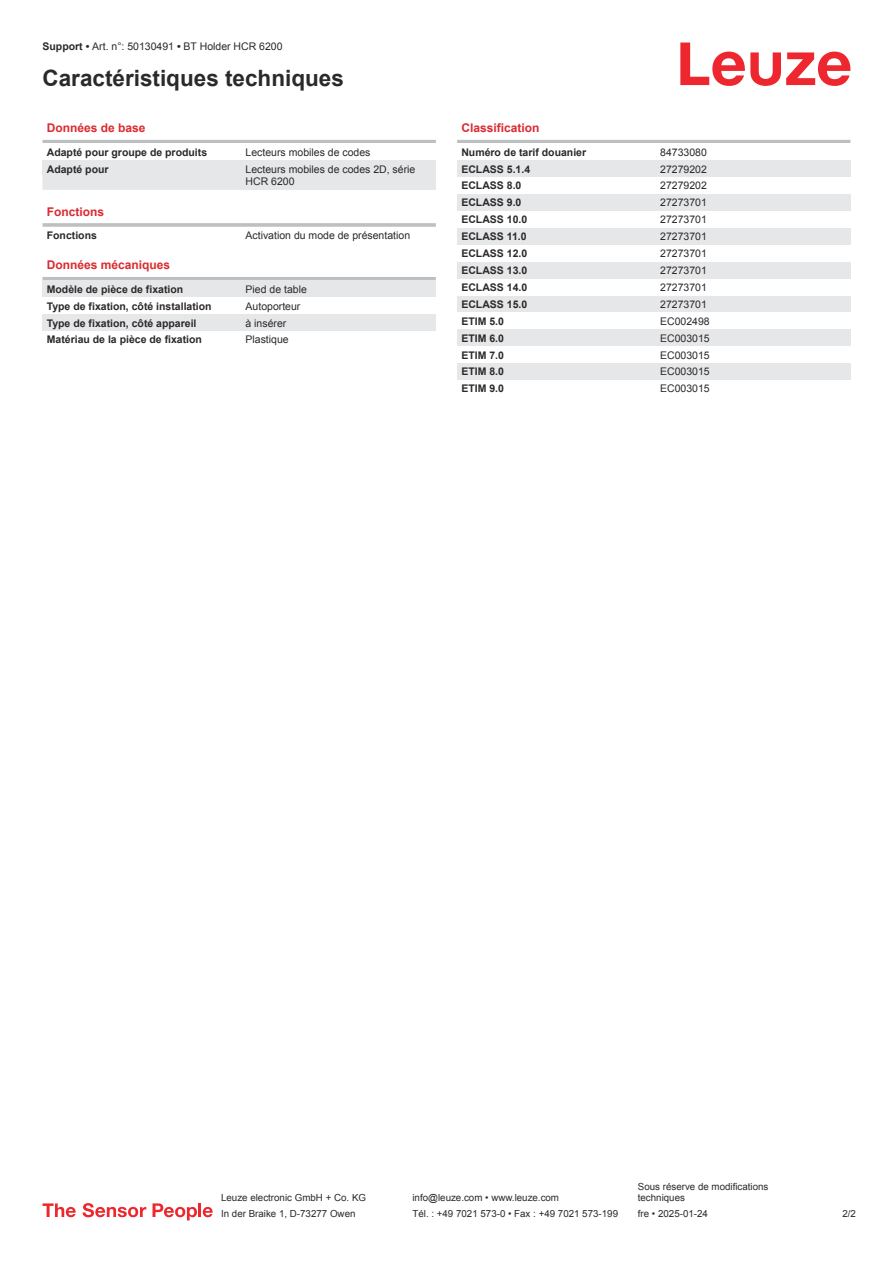
<style>
.page{position:relative;width:893px;height:1263px;background:#fff}
.page>*{position:absolute;margin:0;border:0;box-sizing:border-box;transform-origin:0 0}
.t1{font:700 22.5px "Arial";color:#2b292a}
.t2{font:700 12px "Arial";color:#db2a30}
.t3{font:700 10.5px "Arial";color:#2b292a}
.t4{font:10.5px/12.6px "Arial";color:#2b292a}
.t5{font:9.75px/11.7px "Arial";color:#2b292a}
.s1{font-weight:700}
</style>
<div class="page">
<svg style="left:680px;top:43px;width:170px;height:43px"></svg>
<svg style="left:43px;top:177px;width:393px;height:104px"></svg>
<hr style="left:43px;top:140px;width:393px;height:3px;background:#bdbfc1">
<div style="left:43px;top:160px;width:199px;height:17px;background:#e6e7e9"></div>
<div style="left:242px;top:160px;width:194px;height:30px;background:#e6e7e9"></div>
<div style="left:43px;top:207px;width:393px;height:18px;background:#fff"></div>
<hr style="left:43px;top:223px;width:393px;height:4px;background:#c6c8c9">
<div style="left:43px;top:227px;width:199px;height:17px;background:#fff"></div>
<div style="left:242px;top:227px;width:194px;height:17px;background:#fff"></div>
<div style="left:43px;top:261px;width:393px;height:18px;background:#fff"></div>
<hr style="left:43px;top:277px;width:393px;height:3px;background:#bdbfc1">
<div style="left:43px;top:281px;width:199px;height:16px;background:#e6e7e9"></div>
<div style="left:242px;top:281px;width:194px;height:16px;background:#e6e7e9"></div>
<div style="left:43px;top:314px;width:199px;height:17px;background:#e6e7e9"></div>
<div style="left:242px;top:314px;width:194px;height:17px;background:#e6e7e9"></div>
<hr style="left:457px;top:140px;width:393px;height:3px;background:#bdbfc1">
<div style="left:457px;top:160px;width:200px;height:17px;background:#e6e7e9"></div>
<div style="left:657px;top:160px;width:193px;height:17px;background:#e6e7e9"></div>
<div style="left:457px;top:194px;width:200px;height:17px;background:#e6e7e9"></div>
<div style="left:657px;top:194px;width:193px;height:17px;background:#e6e7e9"></div>
<div style="left:457px;top:228px;width:200px;height:17px;background:#e6e7e9"></div>
<div style="left:657px;top:228px;width:193px;height:17px;background:#e6e7e9"></div>
<div style="left:457px;top:262px;width:200px;height:17px;background:#e6e7e9"></div>
<div style="left:657px;top:262px;width:193px;height:17px;background:#e6e7e9"></div>
<div style="left:457px;top:296px;width:200px;height:16px;background:#e6e7e9"></div>
<div style="left:657px;top:296px;width:193px;height:16px;background:#e6e7e9"></div>
<div style="left:457px;top:329px;width:200px;height:17px;background:#e6e7e9"></div>
<div style="left:657px;top:329px;width:193px;height:17px;background:#e6e7e9"></div>
<div style="left:457px;top:363px;width:200px;height:17px;background:#e6e7e9"></div>
<div style="left:657px;top:363px;width:193px;height:17px;background:#e6e7e9"></div>
<svg style="left:43px;top:1203px;width:33px;height:14px"></svg>
<svg style="left:83px;top:1203px;width:63px;height:14px"></svg>
<svg style="left:153px;top:1203px;width:44px;height:17px"></svg>
<hr style="left:198px;top:1203px;width:3px;height:14px;background:#ed272d">
<svg style="left:203px;top:1207px;width:10px;height:10px"></svg>
<p class="t4" style="left:43px;top:41px;width:242px"><span class="s1">Support •</span> Art. n°: 50130491 <span class="s1">•</span> BT Holder HCR 6200</p>
<h1 class="t1" style="left:43px;top:70px;width:303px">Caractéristiques techniques</h1>
<p class="t2" style="left:47px;top:123px;width:100px">Données de base</p>
<p class="t3" style="left:47px;top:148px;width:162px">Adapté pour groupe de produits</p>
<p class="t4" style="left:246px;top:147px;width:126px">Lecteurs mobiles de codes</p>
<p class="t3" style="left:47px;top:165px;width:63px">Adapté pour</p>
<p class="t4" style="left:246px;top:164px;width:171px">Lecteurs mobiles de codes 2D, série<br>HCR 6200</p>
<p class="t2" style="left:47px;top:207px;width:59px">Fonctions</p>
<p class="t3" style="left:47px;top:231px;width:52px">Fonctions</p>
<p class="t4" style="left:246px;top:230px;width:166px">Activation du mode de présentation</p>
<p class="t2" style="left:47px;top:261px;width:125px">Données mécaniques</p>
<p class="t3" style="left:47px;top:285px;width:138px">Modèle de pièce de fixation</p>
<p class="t4" style="left:246px;top:284px;width:63px">Pied de table</p>
<p class="t3" style="left:47px;top:302px;width:166px">Type de fixation, côté installation</p>
<p class="t4" style="left:246px;top:301px;width:56px">Autoporteur</p>
<p class="t3" style="left:47px;top:319px;width:151px">Type de fixation, côté appareil</p>
<p class="t4" style="left:246px;top:317px;width:42px">à insérer</p>
<p class="t3" style="left:47px;top:336px;width:157px">Matériau de la pièce de fixation</p>
<p class="t4" style="left:246px;top:334px;width:45px">Plastique</p>
<p class="t2" style="left:461px;top:123px;width:80px">Classification</p>
<p class="t3" style="left:461px;top:148px;width:126px">Numéro de tarif douanier</p>
<p class="t4" style="left:660px;top:147px;width:48px">84733080</p>
<p class="t3" style="left:461px;top:165px;width:70px">ECLASS 5.1.4</p>
<p class="t4" style="left:660px;top:164px;width:48px">27279202</p>
<p class="t3" style="left:461px;top:182px;width:62px">ECLASS 8.0</p>
<p class="t4" style="left:660px;top:180px;width:48px">27279202</p>
<p class="t3" style="left:461px;top:199px;width:62px">ECLASS 9.0</p>
<p class="t4" style="left:660px;top:197px;width:48px">27273701</p>
<p class="t3" style="left:461px;top:216px;width:67px">ECLASS 10.0</p>
<p class="t4" style="left:660px;top:214px;width:48px">27273701</p>
<p class="t3" style="left:461px;top:233px;width:67px">ECLASS 11.0</p>
<p class="t4" style="left:660px;top:231px;width:48px">27273701</p>
<p class="t3" style="left:461px;top:249px;width:67px">ECLASS 12.0</p>
<p class="t4" style="left:660px;top:248px;width:48px">27273701</p>
<p class="t3" style="left:461px;top:266px;width:67px">ECLASS 13.0</p>
<p class="t4" style="left:660px;top:265px;width:48px">27273701</p>
<p class="t3" style="left:461px;top:283px;width:67px">ECLASS 14.0</p>
<p class="t4" style="left:660px;top:282px;width:48px">27273701</p>
<p class="t3" style="left:461px;top:300px;width:67px">ECLASS 15.0</p>
<p class="t4" style="left:660px;top:299px;width:48px">27273701</p>
<p class="t3" style="left:461px;top:317px;width:44px">ETIM 5.0</p>
<p class="t4" style="left:660px;top:316px;width:51px">EC002498</p>
<p class="t3" style="left:461px;top:334px;width:44px">ETIM 6.0</p>
<p class="t4" style="left:660px;top:333px;width:51px">EC003015</p>
<p class="t3" style="left:461px;top:351px;width:44px">ETIM 7.0</p>
<p class="t4" style="left:660px;top:349px;width:51px">EC003015</p>
<p class="t3" style="left:461px;top:368px;width:44px">ETIM 8.0</p>
<p class="t4" style="left:660px;top:366px;width:51px">EC003015</p>
<p class="t3" style="left:461px;top:385px;width:44px">ETIM 9.0</p>
<p class="t4" style="left:660px;top:383px;width:51px">EC003015</p>
<p class="t5" style="left:221px;top:1193px;width:146px">Leuze electronic GmbH + Co. KG</p>
<p class="t5" style="left:412px;top:1193px;width:148px">info@leuze.com • www.leuze.com</p>
<p class="t5" style="left:638px;top:1181px;width:132px">Sous réserve de modifications techniques</p>
<p class="t5" style="left:221px;top:1209px;width:136px">In der Braike 1, D-73277 Owen</p>
<p class="t5" style="left:412px;top:1209px;width:207px">Tél. : +49 7021 573-0 • Fax : +49 7021 573-199</p>
<p class="t5" style="left:638px;top:1209px;width:72px">fre • 2025-01-24</p>
<p class="t5" style="left:842px;top:1209px;width:15px">2 /2</p>
</div>
